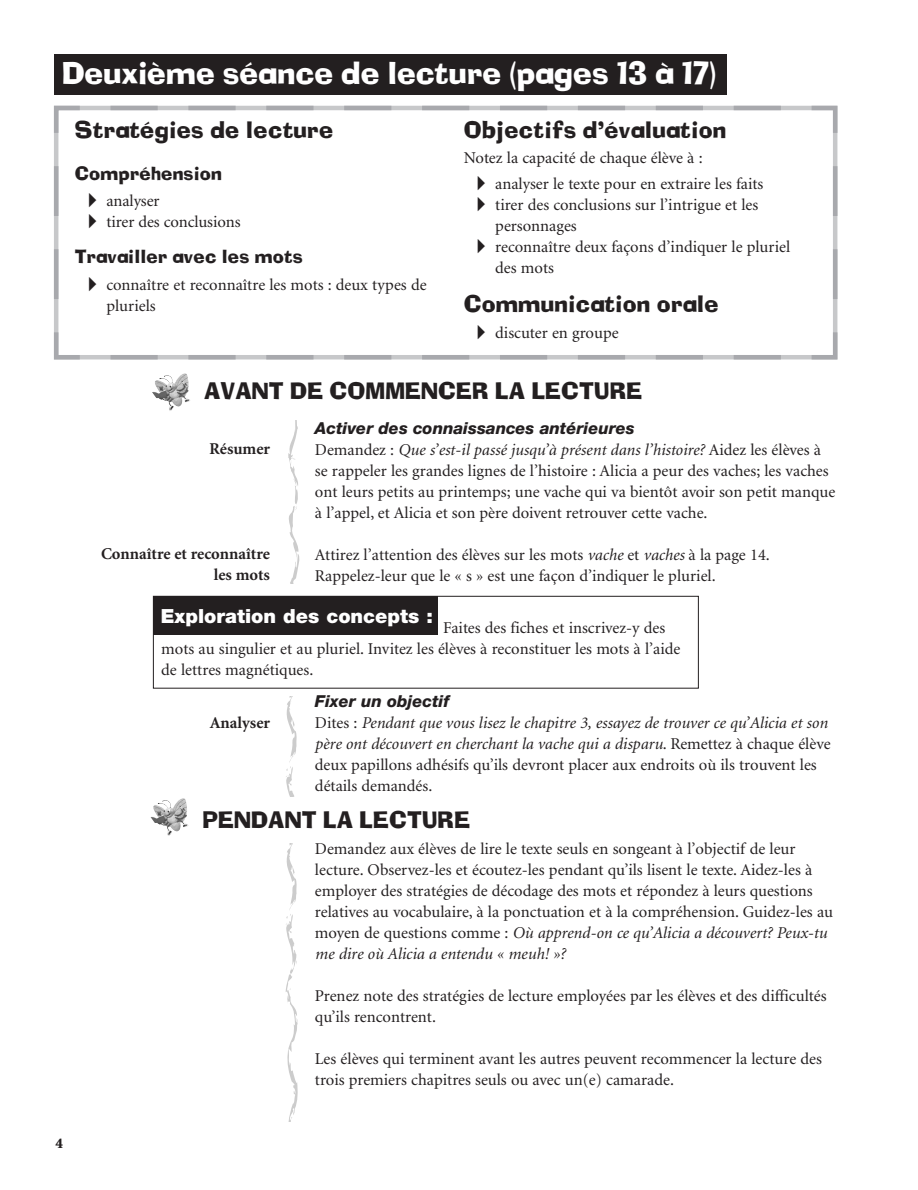
<style>
.page{position:relative;width:918px;height:1190px;background:#fff}
.page>*{position:absolute;margin:0;border:0;box-sizing:border-box;transform-origin:0 0}
.t1{font:30px "Neo Ad Lib";color:#fff}
.t2{font:22.5px "Neo Ad Lib";letter-spacing:.015em;color:#231f20}
.t3{font:900 19.5px "Helvetica Neue LT Std";color:#fff}
.t4{font:18px "Neo Ad Lib";letter-spacing:.015em;color:#231f20}
.t5{font:16.5px/21px "Minion";color:#231f20}
.t6{font:italic 800 16.5px "Helvetica Neue LT Std";color:#231f20}
.t7{font:700 16.5px/21px "Minion";color:#231f20;text-align:right}
.t8{font:900 15px "Minion";color:#231f20}
.s1{font-style:italic}
</style>
<div class="page">
<div style="left:54px;top:54px;width:672px;height:40px;background:#231f20"></div>
<svg style="left:54px;top:105px;width:784px;height:255px"></svg>
<div style="left:153px;top:596px;width:285px;height:38px;background:#231f20"></div>
<img style="left:153px;top:798px;width:29px;height:20px">
<svg style="left:288px;top:420px;width:12px;height:163px"></svg>
<svg style="left:286px;top:696px;width:11px;height:100px"></svg>
<svg style="left:285px;top:843px;width:13px;height:277px"></svg>
<img style="left:155px;top:373px;width:29px;height:20px">
<svg style="left:89px;top:193px;width:7px;height:14px"></svg>
<svg style="left:89px;top:214px;width:7px;height:14px"></svg>
<svg style="left:89px;top:276px;width:7px;height:15px"></svg>
<svg style="left:478px;top:175px;width:7px;height:15px"></svg>
<svg style="left:478px;top:196px;width:7px;height:15px"></svg>
<svg style="left:478px;top:238px;width:7px;height:15px"></svg>
<svg style="left:478px;top:325px;width:7px;height:14px"></svg>
<h1 class="t1" style="left:62px;top:55px;width:656px">Deuxième séance de lecture (pages 13 à 17)</h1>
<h2 class="t2" style="left:75px;top:117px;width:260px">Stratégies de lecture</h2>
<p class="t4" style="left:75px;top:162px;width:148px">Compréhension</p>
<p class="t5" style="left:106px;top:191px;width:136px">analyser<br>tirer des conclusions</p>
<p class="t4" style="left:75px;top:246px;width:229px">Travailler avec les mots</p>
<p class="t5" style="left:106px;top:274px;width:321px">connaître et reconnaître les mots : deux types de pluriels</p>
<h2 class="t2" style="left:463px;top:117px;width:264px">Objectifs d’évaluation</h2>
<p class="t5" style="left:495px;top:146px;width:270px;line-height:25.5px;text-indent:-31px">Notez la capacité de chaque élève à :<br>analyser le texte pour en extraire les faits</p>
<p class="t5" style="left:495px;top:194px;width:296px">tirer des conclusions sur l’intrigue et les personnages<br>reconnaître deux façons d’indiquer le pluriel des mots</p>
<h2 class="t2" style="left:463px;top:290px;width:256px">Communication orale</h2>
<p class="t5" style="left:495px;top:323px;width:125px">discuter en groupe</p>
<h2 class="t2" style="left:204px;top:377px;width:439px">AVANT DE COMMENCER LA LECTURE</h2>
<p class="t7" style="left:209px;top:439px;width:62px">Résumer</p>
<p class="t7" style="left:101px;top:544px;width:170px">Connaître et reconnaître les mots</p>
<p class="t6" style="left:315px;top:418px;width:321px">Activer des connaissances antérieures</p>
<p class="t5" style="left:315px;top:439px;width:521px">Demandez : <span class="s1">Que s’est‑il passé jusqu’à présent dans l’histoire?</span> Aidez les élèves à se rappeler les grandes lignes de l’histoire : Alicia a peur des vaches; les vaches ont leurs petits au printemps; une vache qui va bientôt avoir son petit manque à l’appel, et Alicia et son père doivent retrouver cette vache.</p>
<p class="t5" style="left:315px;top:544px;width:456px">Attirez l’attention des élèves sur les mots <span class="s1">vache</span> et <span class="s1">vaches</span> à la page 14.<br>Rappelez‑leur que le « s » est une façon d’indiquer le pluriel.</p>
<p class="t3" style="left:161px;top:604px;width:273px">Exploration des concepts :</p>
<p class="t5" style="left:161px;top:617px;width:520px;text-indent:282px">Faites des fiches et inscrivez‑y des mots au singulier et au pluriel. Invitez les élèves à reconstituer les mots à l’aide de lettres magnétiques.</p>
<p class="t7" style="left:210px;top:712px;width:62px">Analyser</p>
<p class="t6" style="left:315px;top:691px;width:136px">Fixer un objectif</p>
<p class="t5" style="left:315px;top:712px;width:517px">Dites : <span class="s1">Pendant que vous lisez le chapitre 3, essayez de trouver ce qu’Alicia et son père ont découvert en cherchant la vache qui a disparu</span>. Remettez à chaque élève deux papillons adhésifs qu’ils devront placer aux endroits où ils trouvent les détails demandés.</p>
<h2 class="t2" style="left:202px;top:806px;width:269px">PENDANT LA LECTURE</h2>
<p class="t8" style="left:55px;top:1134px;width:9px">4</p>
<p class="t5" style="left:315px;top:838px;width:519px">Demandez aux élèves de lire le texte seuls en songeant à l’objectif de leur lecture. Observez-les et écoutez-les pendant qu’ils lisent le texte. Aidez-les à employer des stratégies de décodage des mots et répondez à leurs questions relatives au vocabulaire, à la ponctuation et à la compréhension. Guidez-les au moyen de questions comme : <span class="s1">Où apprend‑on ce qu’Alicia a découvert? Peux-tu me dire où Alicia a entendu « meuh! »?</span></p>
<p class="t5" style="left:315px;top:985px;width:513px">Prenez note des stratégies de lecture employées par les élèves et des difficultés qu’ils rencontrent.</p>
<p class="t5" style="left:315px;top:1048px;width:508px">Les élèves qui terminent avant les autres peuvent recommencer la lecture des trois premiers chapitres seuls ou avec un(e) camarade.</p>
</div>
